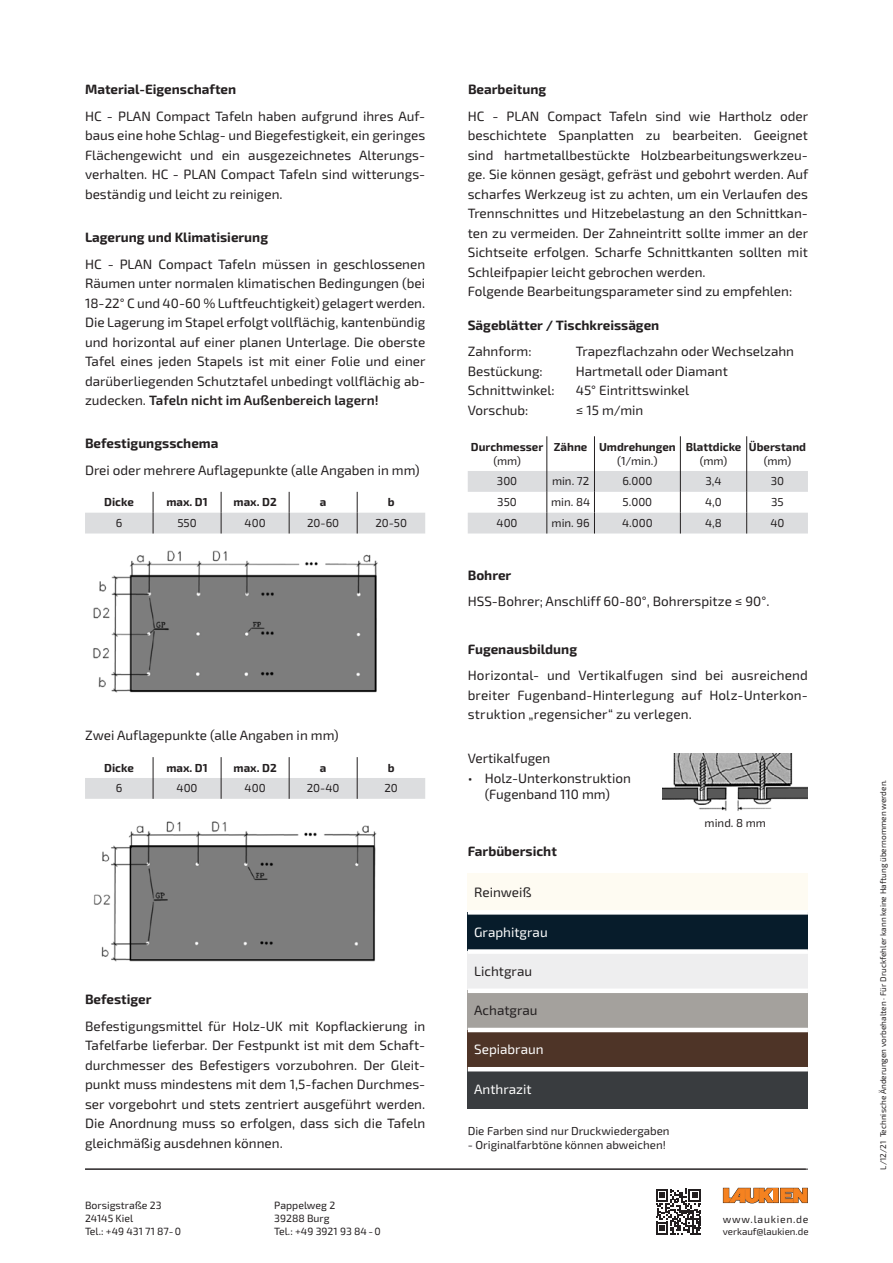
<style>
.page{position:relative;width:893px;height:1263px;background:#fff}
.page>*{position:absolute;margin:0;border:0;box-sizing:border-box;transform-origin:0 0}
.t1{font:13.5px/19.5px "Exo 2";color:#231f20;text-align:justify}
.t2{font:700 13.5px "Exo 2";color:#231f20}
.t3{font:13.5px "Exo 2";color:#fff}
.t4{font:11.55px "Exo 2";color:#231f20}
.t5{font:700 11.55px "Exo 2";color:#231f20}
.t6{font:10.5px/12.6px "Exo 2";color:#231f20}
.t7{font:10.35px "Exo 2";letter-spacing:.07em;color:#231f20}
.t8{font:9.75px "Exo 2";color:#231f20}
.t9{font:8.25px "Exo 2";color:#231f20}
.s1{font-weight:600}
</style>
<div class="page">
<svg style="left:723px;top:1188px;width:85px;height:15px"></svg>
<hr style="left:85px;top:1169px;width:723px;height:1px;background:#231f20">
<svg style="left:656px;top:1189px;width:45px;height:45px"></svg>
<img style="left:93px;top:550px;width:285px;height:142px">
<img style="left:93px;top:821px;width:284px;height:141px">
<svg style="left:85px;top:492px;width:340px;height:41px"></svg>
<svg style="left:85px;top:757px;width:340px;height:42px"></svg>
<div style="left:468px;top:873px;width:340px;height:39px;background:#fefbf2"></div>
<div style="left:468px;top:912px;width:340px;height:39px;background:#071c2b"></div>
<div style="left:468px;top:951px;width:340px;height:40px;background:#eeeeef"></div>
<div style="left:468px;top:991px;width:340px;height:39px;background:#a4a19d"></div>
<div style="left:468px;top:1030px;width:340px;height:39px;background:#4e3427"></div>
<div style="left:468px;top:1069px;width:340px;height:39px;background:#393c3f"></div>
<hr style="left:468px;top:910px;width:340px;height:4px;background:#fff">
<div style="left:468px;top:949px;width:340px;height:5px;background:#fff"></div>
<div style="left:468px;top:988px;width:340px;height:5px;background:#fff"></div>
<hr style="left:468px;top:1028px;width:340px;height:4px;background:#fff">
<hr style="left:468px;top:1067px;width:340px;height:4px;background:#fff">
<hr style="left:546px;top:436px;width:1px;height:35px;background:#231f20">
<hr style="left:594px;top:436px;width:1px;height:35px;background:#231f20">
<hr style="left:680px;top:436px;width:1px;height:35px;background:#231f20">
<hr style="left:746px;top:436px;width:1px;height:35px;background:#231f20">
<svg style="left:468px;top:471px;width:340px;height:62px"></svg>
<img style="left:663px;top:754px;width:145px;height:57px">
<p class="t2" style="left:85px;top:82px;width:153px">Material-Eigenschaften</p>
<p class="t1" style="left:85px;top:107px;width:342px">HC - PLAN Compact Tafeln haben aufgrund ihres Auf&shy;baus eine hohe Schlag- und Biegefestigkeit, ein geringes Flächengewicht und ein ausgezeichnetes Alterungs&shy;verhalten. HC - PLAN Compact Tafeln sind witterungs&shy;beständig und leicht zu reinigen.</p>
<p class="t2" style="left:85px;top:230px;width:185px">Lagerung und Klimatisierung</p>
<p class="t1" style="left:85px;top:255px;width:342px">HC - PLAN Compact Tafeln müssen in geschlossenen Räumen unter normalen klimatischen Bedingungen (bei 18-22° C und 40-60 % Luftfeuchtigkeit) gelagert werden.<br>Die Lagerung im Stapel erfolgt vollflächig, kantenbündig und horizontal auf einer planen Unterlage. Die oberste Tafel eines jeden Stapels ist mit einer Folie und einer darüberliegenden Schutztafel unbedingt vollflächig ab&shy;zudecken. <span class="s1">Tafeln nicht im Außenbereich lagern!</span></p>
<p class="t2" style="left:85px;top:435px;width:135px">Befestigungsschema</p>
<p class="t1" style="left:85px;top:461px;width:336px">Drei oder mehrere Auflagepunkte (alle Angaben in mm)</p>
<p class="t5" style="left:104px;top:495px;width:31px">Dicke</p>
<p class="t5" style="left:166px;top:495px;width:43px">max. D1</p>
<p class="t5" style="left:234px;top:495px;width:45px">max. D2</p>
<p class="t5" style="left:320px;top:495px;width:8px">a</p>
<p class="t5" style="left:388px;top:495px;width:8px">b</p>
<p class="t4" style="left:116px;top:516px;width:8px">6</p>
<p class="t4" style="left:177px;top:516px;width:21px">550</p>
<p class="t4" style="left:245px;top:516px;width:23px">400</p>
<p class="t4" style="left:307px;top:516px;width:34px">20-60</p>
<p class="t4" style="left:375px;top:516px;width:33px">20-50</p>
<p class="t1" style="left:85px;top:726px;width:255px">Zwei Auflagepunkte (alle Angaben in mm)</p>
<p class="t5" style="left:104px;top:761px;width:31px">Dicke</p>
<p class="t5" style="left:166px;top:761px;width:43px">max. D1</p>
<p class="t5" style="left:234px;top:761px;width:45px">max. D2</p>
<p class="t5" style="left:320px;top:761px;width:8px">a</p>
<p class="t5" style="left:388px;top:761px;width:8px">b</p>
<p class="t4" style="left:116px;top:782px;width:8px">6</p>
<p class="t4" style="left:177px;top:782px;width:23px">400</p>
<p class="t4" style="left:245px;top:782px;width:23px">400</p>
<p class="t4" style="left:307px;top:782px;width:34px">20-40</p>
<p class="t4" style="left:384px;top:782px;width:15px">20</p>
<p class="t2" style="left:85px;top:991px;width:68px">Befestiger</p>
<p class="t1" style="left:85px;top:1016px;width:342px">Befestigungsmittel für Holz-UK mit Kopflackierung in Tafelfarbe lieferbar. Der Festpunkt ist mit dem Schaft&shy;durchmesser des Befestigers vorzubohren. Der Gleit&shy;punkt muss mindestens mit dem 1,5-fachen Durchmes&shy;ser vorgebohrt und stets zentriert ausgeführt werden.<br>Die Anordnung muss so erfolgen, dass sich die Tafeln gleichmäßig ausdehnen können.</p>
<p class="t6" style="left:85px;top:1199px;width:98px">Borsigstraße 23<br>24145 Kiel<br>Tel.: +49 431 71 87- 0</p>
<p class="t6" style="left:274px;top:1199px;width:108px">Pappelweg 2<br>39288 Burg<br>Tel.: +49 3921 93 84 - 0</p>
<p class="t2" style="left:468px;top:82px;width:80px">Bearbeitung</p>
<p class="t1" style="left:468px;top:107px;width:342px;text-align:left">HC - PLAN Compact Tafeln sind wie Hartholz oder beschichtete Spanplatten zu bearbeiten. Geeignet sind hartmetallbestückte Holzbearbeitungswerkzeu&shy;ge. Sie können gesägt, gefräst und gebohrt werden. Auf scharfes Werkzeug ist zu achten, um ein Verlaufen des Trennschnittes und Hitzebelastung an den Schnittkan&shy;ten zu vermeiden. Der Zahneintritt sollte immer an der Sichtseite erfolgen. Scharfe Schnittkanten sollten mit Schleifpapier leicht gebrochen werden.<br>Folgende Bearbeitungsparameter sind zu empfehlen:</p>
<p class="t2" style="left:468px;top:317px;width:193px">Sägeblätter / Tischkreissägen</p>
<p class="t1" style="left:468px;top:342px;width:65px">Zahnform:</p>
<p class="t1" style="left:576px;top:342px;width:220px">Trapezflachzahn oder Wechselzahn</p>
<p class="t1" style="left:468px;top:362px;width:77px">Bestückung:</p>
<p class="t1" style="left:576px;top:362px;width:154px">Hartmetall oder Diamant</p>
<p class="t1" style="left:468px;top:381px;width:88px">Schnittwinkel:</p>
<p class="t1" style="left:576px;top:381px;width:115px">45° Eintrittswinkel</p>
<p class="t1" style="left:468px;top:401px;width:62px">Vorschub:</p>
<p class="t1" style="left:576px;top:401px;width:69px">≤ 15 m/min</p>
<p class="t5" style="left:471px;top:440px;width:74px">Durchmesser</p>
<p class="t4" style="left:493px;top:454px;width:29px">(mm)</p>
<p class="t5" style="left:554px;top:440px;width:123px">Zähne Umdrehungen</p>
<p class="t4" style="left:617px;top:454px;width:42px">(1/min.)</p>
<p class="t5" style="left:686px;top:440px;width:57px">Blattdicke</p>
<p class="t4" style="left:700px;top:454px;width:29px">(mm)</p>
<p class="t5" style="left:749px;top:440px;width:59px">Überstand</p>
<p class="t4" style="left:764px;top:454px;width:29px">(mm)</p>
<p class="t4" style="left:497px;top:475px;width:22px">300</p>
<p class="t4" style="left:552px;top:475px;width:39px">min. 72</p>
<p class="t4" style="left:622px;top:475px;width:32px">6.000</p>
<p class="t4" style="left:705px;top:475px;width:18px">3,4</p>
<p class="t4" style="left:771px;top:475px;width:15px">30</p>
<p class="t4" style="left:497px;top:495px;width:21px">350</p>
<p class="t4" style="left:551px;top:495px;width:41px">min. 84</p>
<p class="t4" style="left:622px;top:495px;width:31px">5.000</p>
<p class="t4" style="left:705px;top:495px;width:18px">4,0</p>
<p class="t4" style="left:771px;top:495px;width:14px">35</p>
<p class="t4" style="left:497px;top:516px;width:23px">400</p>
<p class="t4" style="left:552px;top:516px;width:40px">min. 96</p>
<p class="t4" style="left:622px;top:516px;width:32px">4.000</p>
<p class="t4" style="left:705px;top:516px;width:18px">4,8</p>
<p class="t4" style="left:770px;top:516px;width:16px">40</p>
<p class="t2" style="left:468px;top:567px;width:45px">Bohrer</p>
<p class="t1" style="left:468px;top:592px;width:303px">HSS-Bohrer; Anschliff 60-80°, Bohrerspitze ≤ 90°.</p>
<p class="t2" style="left:468px;top:641px;width:111px">Fugenausbildung</p>
<p class="t1" style="left:468px;top:666px;width:342px">Horizontal- und Vertikalfugen sind bei ausreichend breiter Fugenband-Hinterlegung auf Holz-Unterkon&shy;struktion „regensicher“ zu verlegen.</p>
<p class="t1" style="left:468px;top:749px;width:84px">Vertikalfugen</p>
<p class="t1" style="left:468px;top:770px;width:165px;line-height:16.2px;text-align:center">• Holz-Unterkonstruktion (Fugenband 110 mm)</p>
<p class="t2" style="left:468px;top:843px;width:91px">Farbübersicht</p>
<p class="t1" style="left:474px;top:883px;width:59px">Reinweiß</p>
<p class="t3" style="left:474px;top:924px;width:75px">Graphitgrau</p>
<p class="t1" style="left:474px;top:962px;width:59px">Lichtgrau</p>
<p class="t1" style="left:474px;top:1001px;width:65px">Achatgrau</p>
<p class="t3" style="left:474px;top:1042px;width:71px">Sepiabraun</p>
<p class="t3" style="left:474px;top:1081px;width:59px">Anthrazit</p>
<p class="t4" style="left:468px;top:1124px;width:203px">Die Farben sind nur Druckwiedergaben</p>
<p class="t4" style="left:468px;top:1138px;width:200px">- Originalfarbtöne können abweichen!</p>
<p class="t4" style="left:705px;top:816px;width:63px">mind. 8 mm</p>
<p class="t7" style="left:723px;top:1213px;width:87px">www.laukien.de</p>
<p class="t8" style="left:723px;top:1225px;width:87px">verkauf@laukien.de</p>
<p class="t9" style="left:879px;top:1169px;width:391px;rotate:-90deg">L/12/21 Technische Änderungen vorbehalten · Für Druckfehler kann keine Haftung übernommen werden.</p>
</div>
